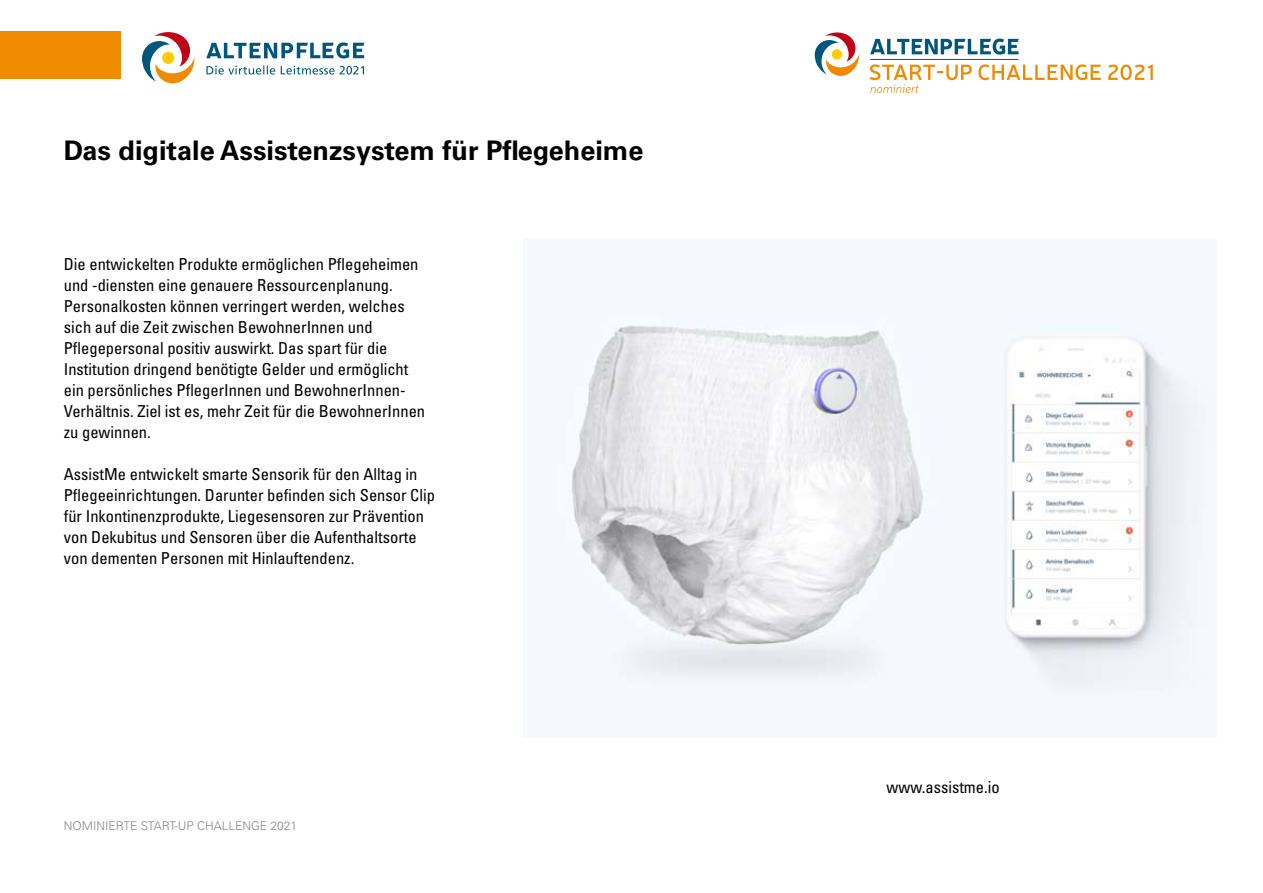
<style>
.page{position:relative;width:1263px;height:893px;background:#fff}
.page>*{position:absolute;margin:0;border:0;box-sizing:border-box;transform-origin:0 0}
.t1{font:700 27px "Univers LT Std";color:#000}
.t2{font:condensed 16.5px/21px "Univers LT Std";color:#000}
.t3{font:300 12px "Univers LT Std";color:#848587}
</style>
<div class="page">
<div style="left:0;top:31px;width:120px;height:48px;background:#f08a00"></div>
<svg style="left:870px;top:39px;width:149px;height:16px"></svg>
<svg style="left:815px;top:32px;width:44px;height:44px"></svg>
<hr style="left:870px;top:59px;width:148px;height:1px;background:#00567c">
<svg style="left:870px;top:64px;width:231px;height:29px"></svg>
<svg style="left:1108px;top:65px;width:45px;height:15px"></svg>
<svg style="left:206px;top:42px;width:158px;height:16px"></svg>
<svg style="left:142px;top:32px;width:52px;height:51px"></svg>
<svg style="left:206px;top:65px;width:158px;height:10px"></svg>
<img style="left:566px;top:324px;width:651px;height:373px">
<h1 class="t1" style="left:64px;top:135px;width:581px">Das digitale Assistenzsystem für Pflegeheime</h1>
<p class="t2" style="left:64px;top:253px;width:363px">Die entwickelten Produkte ermöglichen Pflegeheimen und -diensten eine genauere Ressourcenplanung.<br>Personalkosten können verringert werden, welches sich auf die Zeit zwischen BewohnerInnen und Pflegepersonal positiv auswirkt. Das spart für die Institution dringend benötigte Gelder und ermöglicht ein persönliches PflegerInnen und BewohnerInnen-Verhältnis. Ziel ist es, mehr Zeit für die BewohnerInnen zu gewinnen.</p>
<p class="t2" style="left:64px;top:463px;width:373px">AssistMe entwickelt smarte Sensorik für den Alltag in Pflegeeinrichtungen. Darunter befinden sich Sensor Clip für Inkontinenzprodukte, Liegesensoren zur Prävention von Dekubitus und Sensoren über die Aufenthaltsorte von dementen Personen mit Hinlauftendenz.</p>
<p class="t3" style="left:64px;top:819px;width:235px">NOMINIERTE START-UP CHALLENGE 2021</p>
<p class="t2" style="left:887px;top:777px;width:115px">www.assistme.io</p>
</div>
